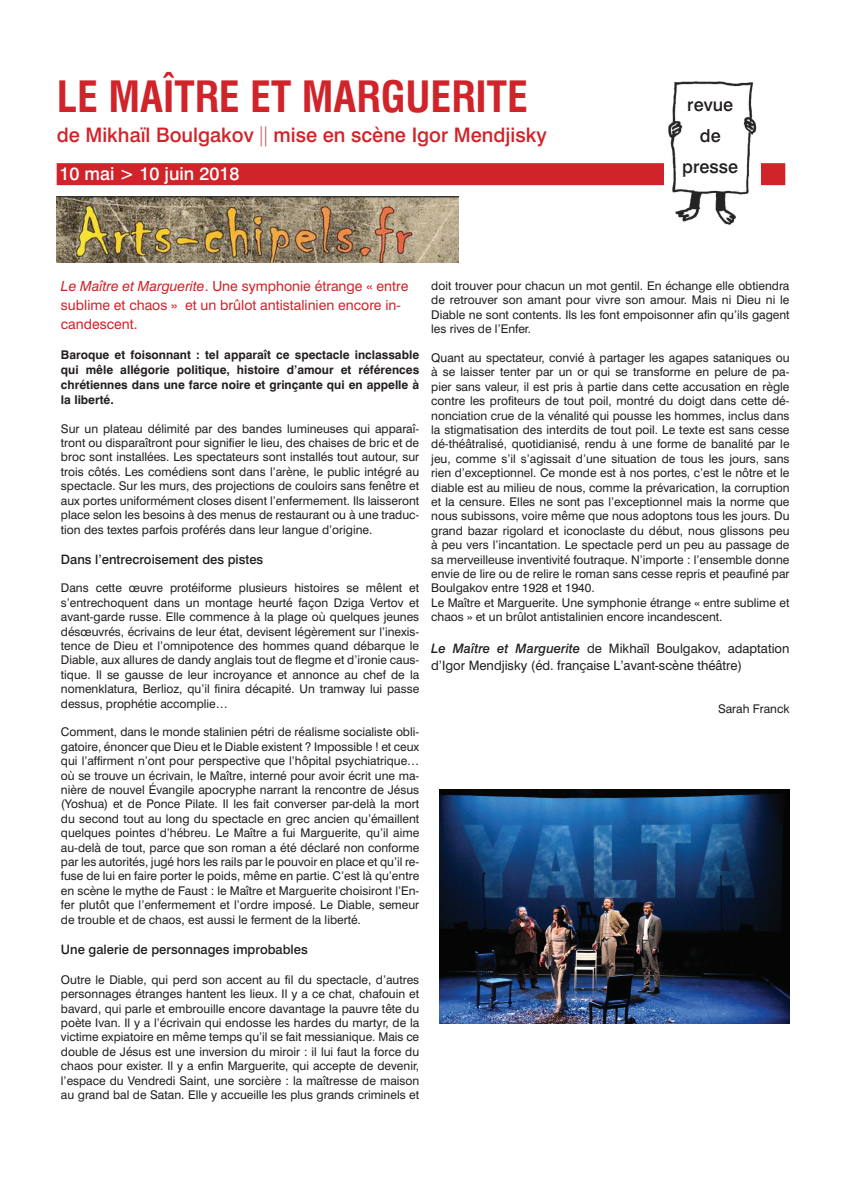
<style>
.page{position:relative;width:842px;height:1191px;background:#fff}
.page>*{position:absolute;margin:0;border:0;box-sizing:border-box;transform-origin:0 0}
.t1{font:700 condensed 42px "Swiss 721 BT";color:#d1232a}
.t2{font:500 20px "Swiss 721 BT";color:#d1232a}
.t3{font:500 18px "Swiss 721 BT";color:#fff}
.t4{font:500 18px/30.8px "Swiss 721 BT";color:#231f20;text-align:center}
.t5{font:14px/19px "Swiss 721 BT";color:#d1232a}
.t6{font:13px/17px "Swiss 721 BT";color:#231f20}
.t7{font:500 13px "Swiss 721 BT";color:#231f20}
.t8{font:12px/14.4px "Swiss 721 BT";color:#231f20;text-align:justify}
.t9{font:700 12px/15px "Swiss 721 BT";color:#231f20;text-align:justify}
.s1{font-style:italic}
.s2{font-weight:500;font-style:italic}
</style>
<div class="page">
<div style="left:57px;top:163px;width:728px;height:22px;background:#d1232a"></div>
<img style="left:665px;top:81px;width:95px;height:144px">
<img style="left:57px;top:196px;width:401px;height:67px">
<img style="left:439px;top:789px;width:350px;height:234px">
<h1 class="t1" style="left:57px;top:71px;width:473px">LE MAÎTRE ET MARGUERITE</h1>
<h2 class="t2" style="left:57px;top:123px;width:492px">de Mikhaïl Boulgakov mise en scène Igor Mendjisky</h2>
<h3 class="t3" style="left:60px;top:163px;width:181px">10 mai &gt; 10 juin 2018</h3>
<h3 class="t4" style="left:682px;top:89px;width:57px">revue de presse</h3>
<p class="t5" style="left:61px;top:277px;width:349px"><span class="s1">Le Maître et Marguerite</span>. Une symphonie étrange « entre sublime et chaos » et un brûlot antistalinien encore in&shy;candescent.</p>
<p class="t9" style="left:61px;top:347px;width:360px">Baroque et foisonnant : tel apparaît ce spectacle inclassable qui mêle allégorie politique, histoire d’amour et références chrétiennes dans une farce noire et grinçante qui en appelle à la liberté.</p>
<p class="t8" style="left:61px;top:421px;width:360px">Sur un plateau délimité par des bandes lumineuses qui apparaî&shy;tront ou disparaîtront pour signifier le lieu, des chaises de bric et de broc sont installées. Les spectateurs sont installés tout autour, sur trois côtés. Les comédiens sont dans l’arène, le public intégré au spectacle. Sur les murs, des projections de couloirs sans fenêtre et aux portes uniformément closes disent l’enfermement. Ils laisseront place selon les besoins à des menus de restaurant ou à une traduc&shy;tion des textes parfois proférés dans leur langue d’origine.</p>
<p class="t7" style="left:61px;top:551px;width:204px">Dans l’entrecroisement des pistes</p>
<p class="t8" style="left:61px;top:581px;width:360px">Dans cette œuvre protéiforme plusieurs histoires se mêlent et s’entrechoquent dans un montage heurté façon Dziga Vertov et avant-garde russe. Elle commence à la plage où quelques jeunes désœuvrés, écrivains de leur état, devisent légèrement sur l’inexis&shy;tence de Dieu et l’omnipotence des hommes quand débarque le Diable, aux allures de dandy anglais tout de flegme et d’ironie caus&shy;tique. Il se gausse de leur incroyance et annonce au chef de la nomenklatura, Berlioz, qu’il finira décapité. Un tramway lui passe dessus, prophétie accomplie…</p>
<p class="t8" style="left:61px;top:725px;width:360px">Comment, dans le monde stalinien pétri de réalisme socialiste obli&shy;gatoire, énoncer que Dieu et le Diable existent ? Impossible ! et ceux qui l’affirment n’ont pour perspective que l’hôpital psychiatrique… où se trouve un écrivain, le Maître, interné pour avoir écrit une ma&shy;nière de nouvel Évangile apocryphe narrant la rencontre de Jésus (Yoshua) et de Ponce Pilate. Il les fait converser par-delà la mort du second tout au long du spectacle en grec ancien qu’émaillent quelques pointes d’hébreu. Le Maître a fui Marguerite, qu’il aime au-delà de tout, parce que son roman a été déclaré non conforme par les autorités, jugé hors les rails par le pouvoir en place et qu’il re&shy;fuse de lui en faire porter le poids, même en partie. C’est là qu’entre en scène le mythe de Faust : le Maître et Marguerite choisiront l’En&shy;fer plutôt que l’enfermement et l’ordre imposé. Le Diable, semeur de trouble et de chaos, est aussi le ferment de la liberté.</p>
<p class="t7" style="left:61px;top:941px;width:248px">Une galerie de personnages improbables</p>
<p class="t8" style="left:61px;top:972px;width:360px">Outre le Diable, qui perd son accent au fil du spectacle, d’autres personnages étranges hantent les lieux. Il y a ce chat, chafouin et bavard, qui parle et embrouille encore davantage la pauvre tête du poète Ivan. Il y a l’écrivain qui endosse les hardes du martyr, de la victime expiatoire en même temps qu’il se fait messianique. Mais ce double de Jésus est une inversion du miroir : il lui faut la force du chaos pour exister. Il y a enfin Marguerite, qui accepte de devenir, l’espace du Vendredi Saint, une sorcière : la maîtresse de maison au grand bal de Satan. Elle y accueille les plus grands criminels et</p>
<p class="t8" style="left:431px;top:278px;width:360px">doit trouver pour chacun un mot gentil. En échange elle obtiendra de retrouver son amant pour vivre son amour. Mais ni Dieu ni le Diable ne sont contents. Ils les font empoisonner afin qu’ils gagent les rives de l’Enfer.</p>
<p class="t8" style="left:431px;top:350px;width:360px;text-align:left">Quant au spectateur, convié à partager les agapes sataniques ou à se laisser tenter par un or qui se transforme en pelure de pa&shy;pier sans valeur, il est pris à partie dans cette accusation en règle contre les profiteurs de tout poil, montré du doigt dans cette dé&shy;nonciation crue de la vénalité qui pousse les hommes, inclus dans la stigmatisation des interdits de tout poil. Le texte est sans cesse dé-théâtralisé, quotidianisé, rendu à une forme de banalité par le jeu, comme s’il s’agissait d’une situation de tous les jours, sans rien d’exceptionnel. Ce monde est à nos portes, c’est le nôtre et le diable est au milieu de nous, comme la prévarication, la corruption et la censure. Elles ne sont pas l’exceptionnel mais la norme que nous subissons, voire même que nous adoptons tous les jours. Du grand bazar rigolard et iconoclaste du début, nous glissons peu à peu vers l’incantation. Le spectacle perd un peu au passage de sa merveilleuse inventivité foutraque. N’importe : l’ensemble donne envie de lire ou de relire le roman sans cesse repris et peaufiné par Boulgakov entre 1928 et 1940.<br>Le Maître et Marguerite. Une symphonie étrange « entre sublime et chaos » et un brûlot antistalinien encore incandescent.</p>
<p class="t6" style="left:431px;top:639px;width:360px"><span class="s2">Le Maître et Marguerite</span> de Mikhaïl Boulgakov, adaptation d’Igor Mendjisky (éd. française L’avant-scène théâtre)</p>
<p class="t8" style="left:718px;top:701px;width:73px">Sarah Franck</p>
</div>
